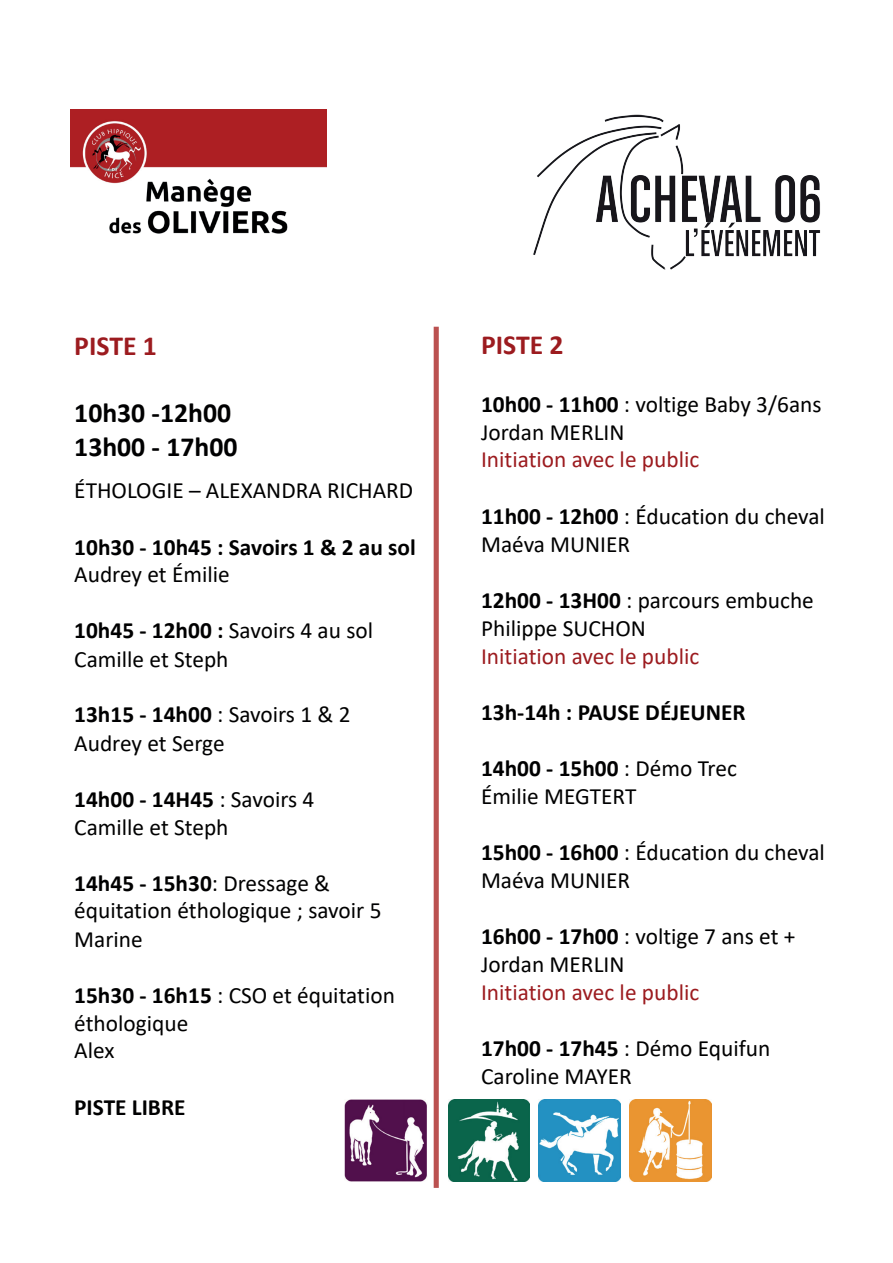
<style>
.page{position:relative;width:893px;height:1263px;background:#fff}
.page>*{position:absolute;margin:0;border:0;box-sizing:border-box;transform-origin:0 0}
.t1{font:700 27.75px/33.6px "Calibri";color:#000001}
.t2{font:700 27.75px "Calibri";color:#9c1b1f}
.t3{font:23.4px/28.2px "Calibri";color:#000001}
.t4{font:23.4px "Calibri";color:#9c1b1f}
.t5{font:700 23.4px "Calibri";color:#000001}
.s1{font-weight:700}
</style>
<div class="page">
<img style="left:71px;top:109px;width:256px;height:125px">
<img style="left:533px;top:114px;width:288px;height:156px">
<div style="left:434px;top:327px;width:5px;height:861px;background:#bb5150"></div>
<img style="left:345px;top:1099px;width:82px;height:82px">
<img style="left:539px;top:1099px;width:82px;height:82px">
<img style="left:448px;top:1099px;width:82px;height:82px">
<img style="left:629px;top:1099px;width:82px;height:82px">
<p class="t2" style="left:74px;top:326px;width:84px">PISTE 1</p>
<p class="t1" style="left:74px;top:396px;width:165px">10h30 -12h00<br>13h00 - 17h00</p>
<p class="t3" style="left:74px;top:476px;width:340px">ÉTHOLOGIE – ALEXANDRA RICHARD</p>
<p class="t5" style="left:74px;top:530px;width:343px">10h30 - 10h45 : Savoirs 1 &amp; 2 au sol</p>
<p class="t3" style="left:74px;top:560px;width:157px">Audrey et Émilie</p>
<p class="t3" style="left:74px;top:616px;width:300px"><span class="s1">10h45 - 12h00 :</span> Savoirs 4 au sol<br>Camille et Steph</p>
<p class="t3" style="left:74px;top:700px;width:278px"><span class="s1">13h15 - 14h00</span> : Savoirs 1 &amp; 2<br>Audrey et Serge</p>
<p class="t3" style="left:74px;top:784px;width:242px"><span class="s1">14h00 - 14H45</span> : Savoirs 4<br>Camille et Steph</p>
<p class="t3" style="left:74px;top:868px;width:309px"><span class="s1">14h45 - 15h30</span>: Dressage &amp; équitation éthologique ; savoir 5<br>Marine</p>
<p class="t3" style="left:74px;top:980px;width:322px"><span class="s1">15h30 - 16h15</span> : CSO et équitation éthologique<br>Alex</p>
<p class="t5" style="left:74px;top:1091px;width:113px">PISTE LIBRE</p>
<p class="t2" style="left:481px;top:325px;width:84px">PISTE 2</p>
<p class="t3" style="left:481px;top:389px;width:342px"><span class="s1">10h00 - 11h00</span> : voltige Baby 3/6ans<br>Jordan MERLIN</p>
<p class="t4" style="left:481px;top:443px;width:220px">Initiation avec le public</p>
<p class="t3" style="left:481px;top:501px;width:345px"><span class="s1">11h00 - 12h00</span> : Éducation du cheval<br>Maéva MUNIER</p>
<p class="t3" style="left:481px;top:585px;width:334px"><span class="s1">12h00 - 13H00</span> : parcours embuche<br>Philippe SUCHON</p>
<p class="t4" style="left:481px;top:639px;width:220px">Initiation avec le public</p>
<p class="t5" style="left:481px;top:696px;width:266px">13h-14h : PAUSE DÉJEUNER</p>
<p class="t3" style="left:481px;top:753px;width:257px;line-height:27.8px"><span class="s1">14h00 - 15h00</span> : Démo Trec<br>Émilie MEGTERT</p>
<p class="t3" style="left:481px;top:838px;width:345px;line-height:27.6px"><span class="s1">15h00 - 16h00</span> : Éducation du cheval<br>Maéva MUNIER</p>
<p class="t3" style="left:481px;top:921px;width:316px"><span class="s1">16h00 - 17h00</span> : voltige 7 ans et +<br>Jordan MERLIN</p>
<p class="t4" style="left:481px;top:976px;width:220px">Initiation avec le public</p>
<p class="t3" style="left:481px;top:1034px;width:291px;line-height:27.8px"><span class="s1">17h00 - 17h45</span> : Démo Equifun<br>Caroline MAYER</p>
</div>
